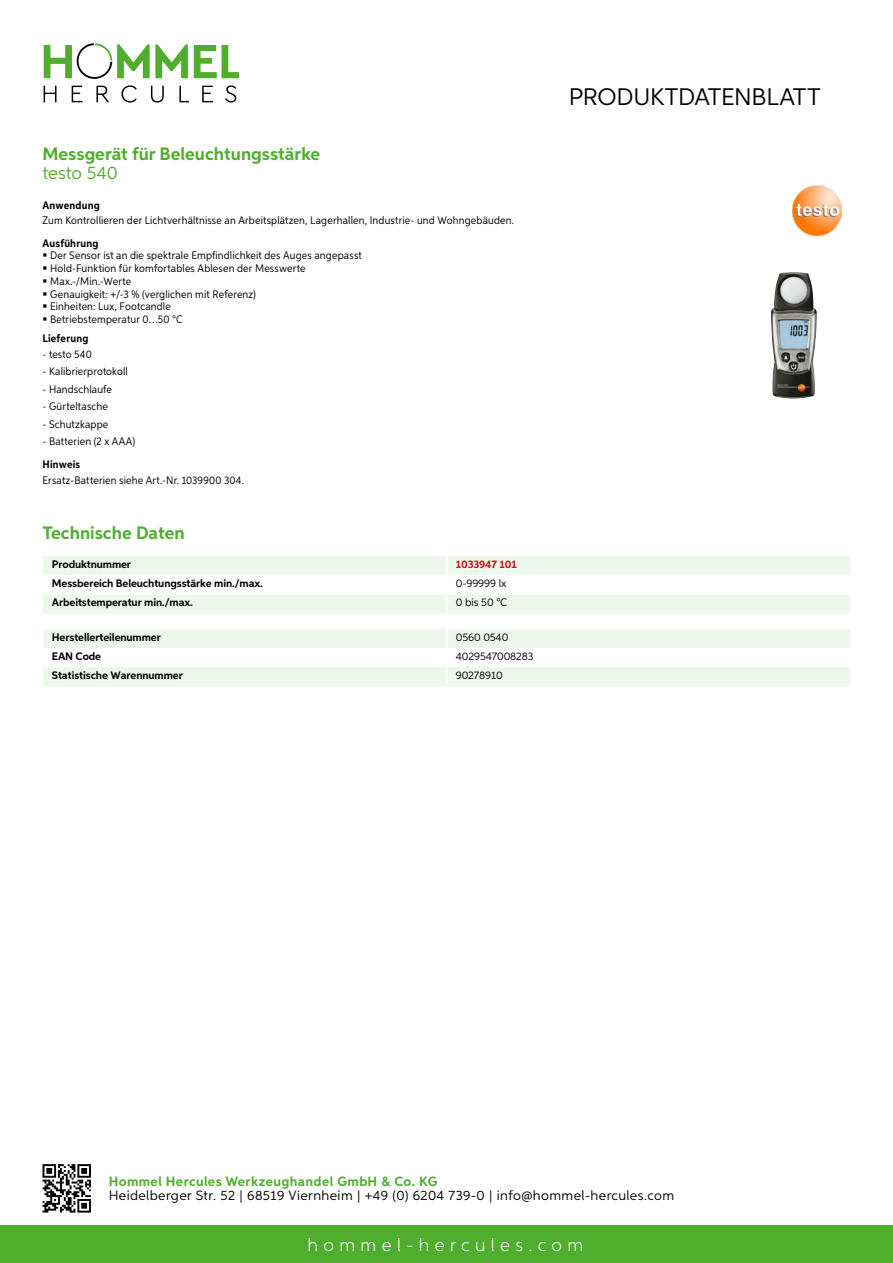
<style>
.page{position:relative;width:893px;height:1263px;background:#fff}
.page>*{position:absolute;margin:0;border:0;box-sizing:border-box;transform-origin:0 0}
.t1{font:24px "Aspira";letter-spacing:-.01em;color:#000}
.t2{font:700 18px "Aspira";color:#50ae2f}
.t3{font:300 18px "Aspira";letter-spacing:.3em;color:#fff}
.t4{font:18px "Aspira";color:#50ae2f}
.t5{font:13.5px "Aspira";letter-spacing:.03em;color:#000}
.t6{font:700 13.5px "Aspira";letter-spacing:.03em;color:#50ae2f}
.t7{font:10.95px/12.8px "Aspira Nar";letter-spacing:.015em;color:#000}
.t8{font:700 10.95px "Aspira";letter-spacing:-.01em;color:#000}
.t9{font:10.95px "Aspira";letter-spacing:-.01em;color:#000}
.t10{font:700 10.95px "Aspira Nar";letter-spacing:.02em;color:#000}
.t11{font:700 10.95px "Aspira";letter-spacing:-.01em;color:#cd1013}
</style>
<div class="page">
<div style="left:0;top:1226px;width:893px;height:37px;background:#50ae2f"></div>
<svg style="left:43px;top:1164px;width:48px;height:48px"></svg>
<svg style="left:194px;top:45px;width:45px;height:33px"></svg>
<svg style="left:44px;top:43px;width:144px;height:36px"></svg>
<svg style="left:44px;top:86px;width:13px;height:16px"></svg>
<svg style="left:72px;top:86px;width:10px;height:16px"></svg>
<svg style="left:96px;top:86px;width:13px;height:16px"></svg>
<svg style="left:121px;top:85px;width:16px;height:18px"></svg>
<svg style="left:151px;top:86px;width:13px;height:17px"></svg>
<svg style="left:179px;top:86px;width:10px;height:16px"></svg>
<svg style="left:202px;top:86px;width:11px;height:16px"></svg>
<svg style="left:225px;top:85px;width:11px;height:18px"></svg>
<svg style="left:43px;top:556px;width:807px;height:57px"></svg>
<hr style="left:445px;top:594px;width:3px;height:19px;background:#fff">
<svg style="left:43px;top:629px;width:807px;height:57px"></svg>
<hr style="left:445px;top:667px;width:3px;height:19px;background:#fff">
<img style="left:771px;top:272px;width:46px;height:126px">
<img style="left:792px;top:185px;width:50px;height:50px">
<h2 class="t2" style="left:43px;top:142px;width:279px">Messgerät für Beleuchtungsstärke</h2>
<h2 class="t4" style="left:43px;top:162px;width:77px">testo 540</h2>
<p class="t10" style="left:43px;top:199px;width:59px">Anwendung</p>
<p class="t7" style="left:43px;top:214px;width:473px">Zum Kontrollieren der Lichtverhältnisse an Arbeitsplätzen, Lagerhallen, Industrie- und Wohngebäuden.</p>
<p class="t10" style="left:43px;top:236px;width:58px">Ausführung</p>
<p class="t7" style="left:50px;top:249px;width:313px">Der Sensor ist an die spektrale Empfindlichkeit des Auges angepasst Hold-Funktion für komfortables Ablesen der Messwerte Max.-/Min.-Werte<br>Genauigkeit: +/-3 % (verglichen mit Referenz)<br>Einheiten: Lux, Footcandle<br>Betriebstemperatur 0…50 °C</p>
<p class="t10" style="left:43px;top:332px;width:47px">Lieferung</p>
<p class="t7" style="left:43px;top:347px;width:51px">- testo 540</p>
<p class="t7" style="left:43px;top:365px;width:87px">- Kalibrierprotokoll</p>
<p class="t7" style="left:43px;top:382px;width:71px">- Handschlaufe</p>
<p class="t7" style="left:43px;top:400px;width:67px">- Gürteltasche</p>
<p class="t7" style="left:43px;top:417px;width:67px">- Schutzkappe</p>
<p class="t7" style="left:43px;top:435px;width:94px">- Batterien (2 x AAA)</p>
<p class="t10" style="left:43px;top:458px;width:39px">Hinweis</p>
<p class="t7" style="left:43px;top:473px;width:203px">Ersatz-Batterien siehe Art.-Nr. 1039900 304.</p>
<h2 class="t2" style="left:43px;top:522px;width:144px">Technische Daten</h2>
<p class="t8" style="left:52px;top:557px;width:81px">Produktnummer</p>
<p class="t11" style="left:456px;top:557px;width:62px">1033947 101</p>
<p class="t8" style="left:52px;top:577px;width:213px">Messbereich Beleuchtungsstärke min./max.</p>
<p class="t9" style="left:456px;top:577px;width:52px">0-99999 lx</p>
<p class="t8" style="left:52px;top:596px;width:143px">Arbeitstemperatur min./max.</p>
<p class="t9" style="left:456px;top:596px;width:53px">0 bis 50 °C</p>
<p class="t8" style="left:52px;top:630px;width:111px">Herstellerteilenummer</p>
<p class="t9" style="left:456px;top:630px;width:54px">0560 0540</p>
<p class="t8" style="left:52px;top:649px;width:51px">EAN Code</p>
<p class="t9" style="left:456px;top:649px;width:79px">4029547008283</p>
<p class="t8" style="left:52px;top:669px;width:132px">Statistische Warennummer</p>
<p class="t9" style="left:456px;top:669px;width:48px">90278910</p>
<h1 class="t1" style="left:569px;top:82px;width:253px">Produktdatenblatt</h1>
<p class="t6" style="left:109px;top:1172px;width:330px">Hommel Hercules Werkzeughandel GmbH &amp; Co. KG</p>
<p class="t5" style="left:109px;top:1187px;width:567px">Heidelberger Str. 52 | 68519 Viernheim | +49 (0) 6204 739-0 | info@hommel-hercules.com</p>
<h2 class="t3" style="left:307px;top:1234px;width:277px">hommel-hercules.com</h2>
</div>
